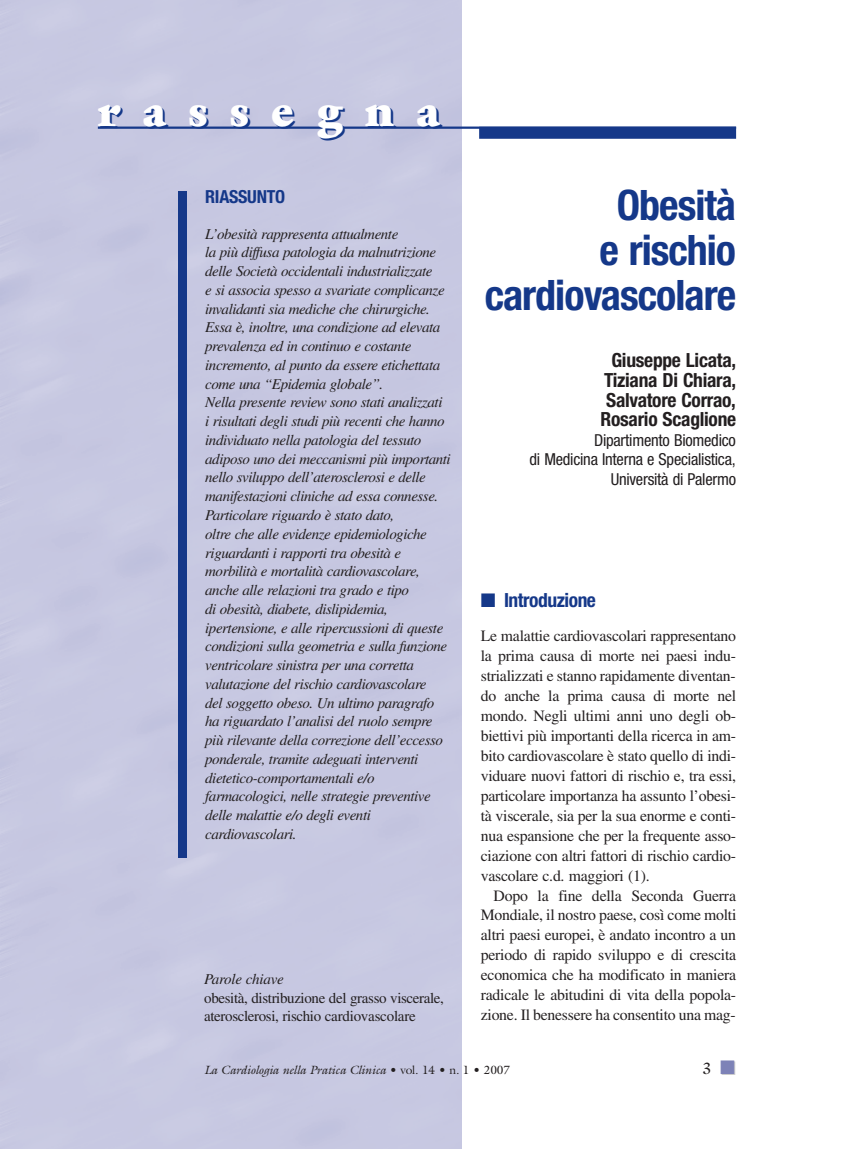
<style>
.page{position:relative;width:851px;height:1149px;background:#fff}
.page>*{position:absolute;margin:0;border:0;box-sizing:border-box;transform-origin:0 0}
.t1{font:900 45px "Galliard Std";letter-spacing:.49em;color:#153889}
.t2{font:700 condensed 42px/45px "Helvetica Neue LT Std";letter-spacing:-.025em;color:#153889;text-align:right}
.t3{font:700 condensed 19.5px/19.5px "Helvetica Neue LT Std";letter-spacing:-.015em;color:#231f20;text-align:center}
.t4{font:700 condensed 19.5px "Helvetica Neue LT Std";letter-spacing:-.025em;color:#153889}
.t5{font:700 condensed 18px "Helvetica Neue LT Std";letter-spacing:-.015em;color:#153889}
.t6{font:condensed 16.5px/19.5px "Helvetica Neue LT Std";letter-spacing:-.015em;color:#231f20;text-align:right}
.t7{font:16.5px "Galliard Std";color:#231f20}
.t8{font:15.75px/20px "Times LT Std";letter-spacing:-.015em;color:#231f20;text-align:justify}
.t9{font:italic 15px/18.8px "Times LT Std";letter-spacing:-.03em;color:#231f20}
.t10{font:15px/18.8px "Times LT Std";letter-spacing:-.025em;color:#231f20}
.t11{font:italic 12px "Galliard Std";letter-spacing:-.015em;color:#231f20}
.s1{font-style:normal}
.s2{color:#ccc}
</style>
<div class="page">
<div style="left:0;top:0;width:461px;height:1148px;background:#c7c8e1"></div>
<div style="left:179px;top:191px;width:8px;height:666px;background:#153889"></div>
<hr style="left:98px;top:126px;width:638px;height:3px;background:#153889">
<div style="left:479px;top:127px;width:257px;height:12px;background:#153889"></div>
<h1 class="t1" style="left:100px;top:96px;width:344px">rassegna</h1>
<p class="t5" style="left:205px;top:190px;width:81px">RIASSUNTO</p>
<p class="t9" style="left:205px;top:225px;width:247px">L’obesità rappresenta attualmente<br>la più diffusa patologia da malnutrizione delle Società occidentali industrializzate<br>e si associa spesso a svariate complicanze invalidanti sia mediche che chirurgiche.<br>Essa è, inoltre, una condizione ad elevata prevalenza ed in continuo e costante incremento, al punto da essere etichettata come una “Epidemia globale”.<br>Nella presente review sono stati analizzati<br>i risultati degli studi più recenti che hanno individuato nella patologia del tessuto adiposo uno dei meccanismi più importanti nello sviluppo dell’aterosclerosi e delle manifestazioni cliniche ad essa connesse.<br>Particolare riguardo è stato dato,<br>oltre che alle evidenze epidemiologiche riguardanti i rapporti tra obesità e morbilità e mortalità cardiovascolare, anche alle relazioni tra grado e tipo<br>di obesità, diabete, dislipidemia, ipertensione, e alle ripercussioni di queste condizioni sulla geometria e sulla funzione ventricolare sinistra per una corretta valutazione del rischio cardiovascolare<br>del soggetto obeso. Un ultimo paragrafo ha riguardato l’analisi del ruolo sempre più rilevante della correzione dell’eccesso ponderale, tramite adeguati interventi dietetico-comportamentali e/o farmacologici, nelle strategie preventive delle malattie e/o degli eventi cardiovascolari.</p>
<p class="t9" style="left:204px;top:970px;width:81px">Parole chiave</p>
<p class="t10" style="left:204px;top:989px;width:241px">obesità, distribuzione del grasso viscerale, aterosclerosi, rischio cardiovascolare</p>
<h2 class="t2" style="left:484px;top:186px;width:253px">Obesità<br>e rischio cardiovascolare</h2>
<h3 class="t3" style="left:600px;top:352px;width:137px">Giuseppe Licata,<br>Tiziana Di Chiara,<br>Salvatore Corrao,<br>Rosario Scaglione</h3>
<p class="t6" style="left:529px;top:431px;width:208px">Dipartimento Biomedico<br>di Medicina Interna e Specialistica,<br>Università di Palermo</p>
<h3 class="t4" style="left:480px;top:592px;width:117px">■ Introduzione</h3>
<p class="t8" style="left:480px;top:627px;width:257px">Le malattie cardiovascolari rappresentano la prima causa di morte nei paesi indu&shy;strializzati e stanno rapidamente diventan&shy;do anche la prima causa di morte nel mondo. Negli ultimi anni uno degli ob&shy;biettivi più importanti della ricerca in am&shy;bito cardiovascolare è stato quello di indi&shy;viduare nuovi fattori di rischio e, tra essi, particolare importanza ha assunto l’obesi&shy;tà viscerale, sia per la sua enorme e conti&shy;nua espansione che per la frequente asso&shy;ciazione con altri fattori di rischio cardio&shy;vascolare c.d. maggiori (1).</p>
<p class="t8" style="left:480px;top:886px;width:257px;text-indent:13px">Dopo la fine della Seconda Guerra Mondiale, il nostro paese, così come molti altri paesi europei, è andato incontro a un periodo di rapido sviluppo e di crescita economica che ha modificato in maniera radicale le abitudini di vita della popola&shy;zione. Il benessere ha consentito una mag-</p>
<p class="t11" style="left:204px;top:1062px;width:307px">La Cardiologia nella Pratica Clinica <span class="s1">• vol. 14 • n. 1 • 2007</span></p>
<p class="t7" style="left:702px;top:1058px;width:35px">3 <span class="s2">■</span></p>
</div>
